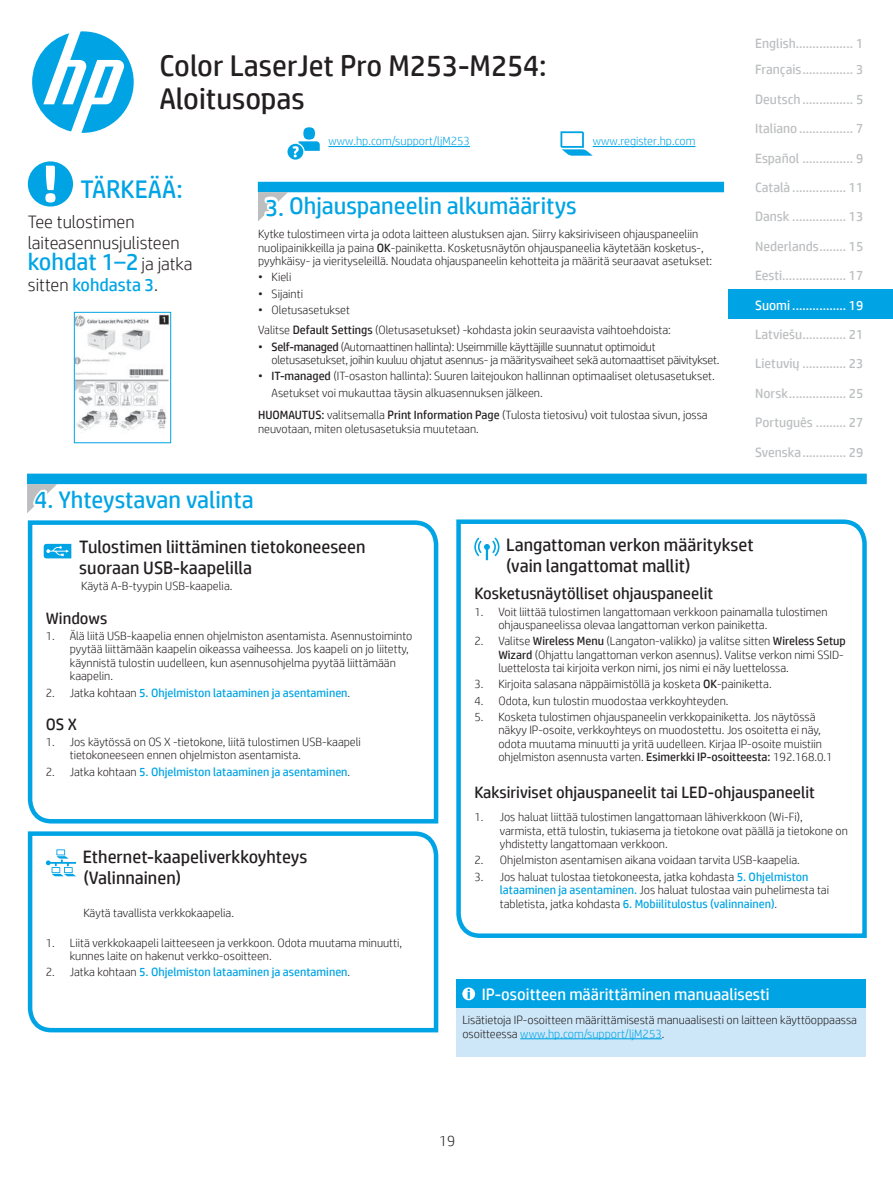
<style>
.page{position:relative;width:893px;height:1188px;background:#fff}
.page>*{position:absolute;margin:0;border:0;box-sizing:border-box;transform-origin:0 0}
.t1{font:30px/33px "HP Simplified";color:#231f20}
.t2{font:25.5px "HP Simplified";color:#00a4e4}
.t3{font:24px "HP Simplified";color:#00a4e4}
.t4{font:18px/21px "HP Simplified";color:#231f20}
.t5{font:300 18px/21px "HP Simplified";color:#231f20}
.t6{font:18px "HP Simplified";color:#00a4e4}
.t7{font:16.5px "HP Simplified";color:#231f20}
.t8{font:16.5px "HP Simplified";color:#fff}
.t9{font:300 15px "HP Simplified";color:#231f20}
.t10{font:13.5px/29.4px "HP Simplified";color:#bcbec0}
.t11{font:13.5px "HP Simplified";color:#fff}
.t12{font:300 12px/13.5px "HP Simplified";color:#231f20}
.t13{font:300 12px/13.5px "HP Simplified";letter-spacing:-.02em;color:#231f20}
.t14{font:12px "HP Simplified";color:#00a4e4}
.t15{font:300 12px "HP Simplified";color:#00a4e4}
.s1{font-weight:300;font-size:18px;color:#231f20}
.s2{font-weight:300;color:#231f20}
.s3{font-weight:400}
.s4{font-weight:400;color:#00a4e4}
.s5{color:#00a4e4}
</style>
<div class="page">
<div style="left:727px;top:289px;width:165px;height:30px;background:#00a4e4"></div>
<svg style="left:287px;top:127px;width:32px;height:33px"></svg>
<svg style="left:560px;top:131px;width:32px;height:25px"></svg>
<svg style="left:32px;top:31px;width:102px;height:102px"></svg>
<hr style="left:328px;top:146px;width:142px;height:1px;background:#00a4e4">
<hr style="left:592px;top:146px;width:103px;height:1px;background:#00a4e4">
<div style="left:27px;top:474px;width:839px;height:10px;background:#00a4e4"></div>
<svg style="left:27px;top:520px;width:412px;height:304px"></svg>
<svg style="left:456px;top:519px;width:411px;height:419px"></svg>
<svg style="left:27px;top:831px;width:412px;height:202px"></svg>
<svg style="left:44px;top:544px;width:27px;height:14px"></svg>
<svg style="left:27px;top:484px;width:31px;height:29px"></svg>
<div style="left:456px;top:979px;width:409px;height:29px;background:#00a4e4"></div>
<div style="left:456px;top:1008px;width:409px;height:49px;background:#cde7f8"></div>
<svg style="left:462px;top:988px;width:13px;height:12px"></svg>
<hr style="left:520px;top:1038px;width:141px;height:1px;background:#00a4e4">
<div style="left:28px;top:161px;width:45px;height:46px;background:#00a4e4;border-radius:50%"></div>
<svg style="left:45px;top:166px;width:10px;height:37px"></svg>
<div style="left:258px;top:182px;width:465px;height:10px;background:#00a4e4"></div>
<svg style="left:258px;top:192px;width:31px;height:29px"></svg>
<img style="left:76px;top:314px;width:93px;height:117px">
<div style="left:74px;top:312px;width:97px;height:131px;border:1px solid #00a4e4"></div>
<h1 class="t1" style="left:159px;top:49px;width:388px">Color LaserJet Pro M253-M254:<br>Aloitusopas</h1>
<h2 class="t2" style="left:80px;top:172px;width:104px">TÄRKEÄÄ:</h2>
<h3 class="t5" style="left:28px;top:211px;width:153px">Tee tulostimen laiteasennusjulisteen</h3>
<h3 class="t3" style="left:28px;top:246px;width:166px">kohdat 1‒2 <span class="s1">ja jatka</span></h3>
<h3 class="t6" style="left:28px;top:273px;width:132px"><span class="s2">sitten</span> kohdasta 3<span class="s2">.</span></h3>
<p class="t15" style="left:328px;top:133px;width:143px">www.hp.com/support/ljM253</p>
<p class="t15" style="left:592px;top:133px;width:104px">www.register.hp.com</p>
<h3 class="t3" style="left:265px;top:190px;width:313px">3. Ohjauspaneelin alkumääritys</h3>
<p class="t12" style="left:258px;top:227px;width:455px">Kytke tulostimeen virta ja odota laitteen alustuksen ajan. Siirry kaksiriviseen ohjauspaneeliin nuolipainikkeilla ja paina <span class="s3">OK</span>-painiketta. Kosketusnäytön ohjauspaneelia käytetään kosketus-, pyyhkäisy- ja vierityseleillä. Noudata ohjauspaneelin kehotteita ja määritä seuraavat asetukset:</p>
<p class="t12" style="left:258px;top:270px;width:35px">• Kieli</p>
<p class="t12" style="left:258px;top:286px;width:46px">• Sijainti</p>
<p class="t12" style="left:258px;top:299px;width:414px;line-height:20.7px">• Oletusasetukset<br>Valitse <span class="s3">Default Settings</span> (Oletusasetukset) -kohdasta jokin seuraavista vaihtoehdoista:</p>
<p class="t13" style="left:271px;top:339px;width:449px;text-indent:-14px">• <span class="s3">Self-managed</span> (Automaattinen hallinta): Useimmille käyttäjille suunnatut optimoidut oletusasetukset, joihin kuuluu ohjatut asennus- ja määritysvaiheet sekä automaattiset päivitykset.</p>
<p class="t12" style="left:271px;top:368px;width:444px;line-height:16.2px;text-indent:-14px">• <span class="s3">IT-managed</span> (IT-osaston hallinta): Suuren laitejoukon hallinnan optimaaliset oletusasetukset.<br>Asetukset voi mukauttaa täysin alkuasennuksen jälkeen.</p>
<p class="t12" style="left:258px;top:408px;width:451px"><span class="s3">HUOMAUTUS:</span> valitsemalla <span class="s3">Print Information Page</span> (Tulosta tietosivu) voit tulostaa sivun, jossa neuvotaan, miten oletusasetuksia muutetaan.</p>
<h3 class="t3" style="left:35px;top:484px;width:221px">4. Yhteystavan valinta</h3>
<p class="t10" style="left:754px;top:28px;width:109px">English................. 1</p>
<p class="t10" style="left:754px;top:55px;width:109px">Français............... 3</p>
<p class="t10" style="left:754px;top:84px;width:109px">Deutsch ............... 5</p>
<p class="t10" style="left:754px;top:114px;width:109px">Italiano................ 7</p>
<p class="t10" style="left:754px;top:143px;width:109px">Español ............... 9</p>
<p class="t10" style="left:754px;top:172px;width:110px">Català ................ 11</p>
<p class="t10" style="left:754px;top:202px;width:110px">Dansk ................ 13</p>
<p class="t10" style="left:754px;top:231px;width:110px">Nederlands........ 15</p>
<p class="t10" style="left:754px;top:261px;width:110px">Eesti................... 17</p>
<p class="t11" style="left:754px;top:296px;width:110px">Suomi ................ 19</p>
<p class="t10" style="left:754px;top:319px;width:110px">Latviešu............. 21</p>
<p class="t10" style="left:754px;top:349px;width:110px">Lietuvių ............. 23</p>
<p class="t10" style="left:754px;top:378px;width:110px">Norsk................. 25</p>
<p class="t10" style="left:754px;top:408px;width:110px">Português ......... 27<br>Svenska............. 29</p>
<h3 class="t4" style="left:79px;top:536px;width:288px">Tulostimen liittäminen tietokoneeseen suoraan USB-kaapelilla</h3>
<p class="t12" style="left:81px;top:579px;width:153px">Käytä A-B-tyypin USB-kaapelia.</p>
<h3 class="t7" style="left:46px;top:607px;width:63px">Windows</h3>
<p class="t12" style="left:70px;top:629px;width:344px;text-indent:-24px">1. Älä liitä USB-kaapelia ennen ohjelmiston asentamista. Asennustoiminto pyytää liittämään kaapelin oikeassa vaiheessa. Jos kaapeli on jo liitetty, käynnistä tulostin uudelleen, kun asennusohjelma pyytää liittämään kaapelin.</p>
<p class="t14" style="left:46px;top:685px;width:306px"><span class="s2">2. Jatka kohtaan</span> 5. Ohjelmiston lataaminen ja asentaminen<span class="s2">.</span></p>
<h3 class="t7" style="left:46px;top:713px;width:33px">OS X</h3>
<p class="t12" style="left:70px;top:735px;width:292px;text-indent:-24px">1. Jos käytössä on OS X -tietokone, liitä tulostimen USB-kaapeli tietokoneeseen ennen ohjelmiston asentamista.</p>
<p class="t14" style="left:46px;top:764px;width:306px"><span class="s2">2. Jatka kohtaan</span> 5. Ohjelmiston lataaminen ja asentaminen<span class="s2">.</span></p>
<h3 class="t4" style="left:83px;top:846px;width:226px">Ethernet-kaapeliverkkoyhteys (Valinnainen)</h3>
<p class="t12" style="left:83px;top:906px;width:152px">Käytä tavallista verkkokaapelia.</p>
<p class="t12" style="left:70px;top:935px;width:333px;text-indent:-24px">1. Liitä verkkokaapeli laitteeseen ja verkkoon. Odota muutama minuutti, kunnes laite on hakenut verkko-osoitteen.</p>
<p class="t14" style="left:46px;top:964px;width:306px"><span class="s2">2. Jatka kohtaan</span> 5. Ohjelmiston lataaminen ja asentaminen<span class="s2">.</span></p>
<h3 class="t4" style="left:506px;top:534px;width:249px">Langattoman verkon määritykset (vain langattomat mallit)</h3>
<h3 class="t7" style="left:474px;top:583px;width:240px">Kosketusnäytölliset ohjauspaneelit</h3>
<p class="t12" style="left:498px;top:604px;width:330px;text-indent:-24px">1. Voit liittää tulostimen langattomaan verkkoon painamalla tulostimen ohjauspaneelissa olevaa langattoman verkon painiketta.</p>
<p class="t12" style="left:498px;top:634px;width:349px;text-indent:-24px">2. Valitse <span class="s3">Wireless Menu</span> (Langaton-valikko) ja valitse sitten <span class="s3">Wireless Setup<br>Wizard</span> (Ohjattu langattoman verkon asennus). Valitse verkon nimi SSID&shy;luettelosta tai kirjoita verkon nimi, jos nimi ei näy luettelossa.</p>
<p class="t12" style="left:474px;top:677px;width:299px">3. Kirjoita salasana näppäimistöllä ja kosketa <span class="s3">OK</span>-painiketta.</p>
<p class="t12" style="left:474px;top:693px;width:256px">4. Odota, kun tulostin muodostaa verkkoyhteyden.</p>
<p class="t12" style="left:498px;top:710px;width:335px;text-indent:-24px">5. Kosketa tulostimen ohjauspaneelin verkkopainiketta. Jos näytössä näkyy IP-osoite, verkkoyhteys on muodostettu. Jos osoitetta ei näy, odota muutama minuutti ja yritä uudelleen. Kirjaa IP-osoite muistiin ohjelmiston asennusta varten. <span class="s3">Esimerkki IP-osoitteesta:</span> 192.168.0.1</p>
<h3 class="t7" style="left:474px;top:782px;width:342px">Kaksiriviset ohjauspaneelit tai LED-ohjauspaneelit</h3>
<p class="t12" style="left:499px;top:810px;width:349px;text-indent:-26px">1. Jos haluat liittää tulostimen langattomaan lähiverkkoon (Wi-Fi), varmista, että tulostin, tukiasema ja tietokone ovat päällä ja tietokone on yhdistetty langattomaan verkkoon.</p>
<p class="t12" style="left:474px;top:853px;width:327px">2. Ohjelmiston asentamisen aikana voidaan tarvita USB-kaapelia.</p>
<p class="t12" style="left:499px;top:869px;width:330px;text-indent:-26px">3. Jos haluat tulostaa tietokoneesta, jatka kohdasta <span class="s4">5. Ohjelmiston lataaminen ja asentaminen.</span> Jos haluat tulostaa vain puhelimesta tai tabletista, jatka kohdasta <span class="s4">6. Mobiilitulostus (valinnainen)</span>.</p>
<h3 class="t8" style="left:481px;top:984px;width:289px">IP-osoitteen määrittäminen manuaalisesti</h3>
<p class="t12" style="left:462px;top:1013px;width:396px">Lisätietoja IP-osoitteen määrittämisestä manuaalisesti on laitteen käyttöoppaassa osoitteessa <span class="s5">www.hp.com/support/ljM253</span>.</p>
<p class="t9" style="left:439px;top:1131px;width:18px">19</p>
</div>
